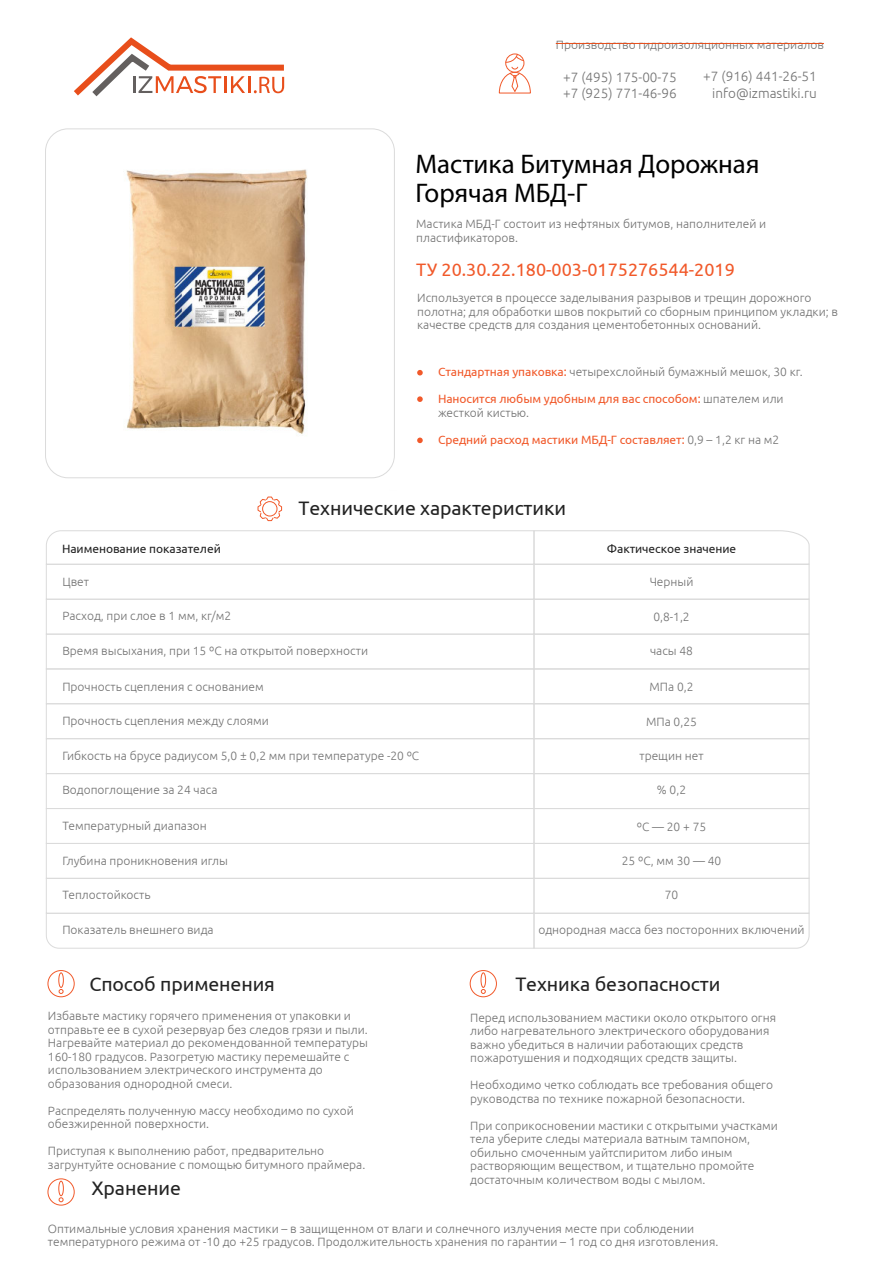
<style>
.page{position:relative;width:893px;height:1263px;background:#fff}
.page>*{position:absolute;margin:0;border:0;box-sizing:border-box;transform-origin:0 0}
.t1{font:27px/28.5px "Myriad Pro";color:#000}
.t2{font:19.5px "Ubuntu";letter-spacing:-.005em;color:#232323}
.t3{font:18px "Ubuntu";color:#f1592a}
.t4{font:300 13.5px/16.2px "Ubuntu";color:#727272;text-align:right}
.t5{font:300 12px/13.5px "Ubuntu";color:#727272}
.t6{font:12px/13.5px "Ubuntu";letter-spacing:-.005em;color:#f1592a}
.t7{font:12px "Ubuntu";letter-spacing:-.005em;color:#232323}
.s1{font-weight:400;color:#f1592a}
.s2{font-weight:300;color:#727272}
</style>
<div class="page">
<img style="left:45px;top:130px;width:348px;height:349px">
<svg style="left:290px;top:457px;width:103px;height:22px"></svg>
<div style="left:45px;top:128px;width:350px;height:350px;border:1px solid #dbdbdb;border-radius:23px"></div>
<svg style="left:417px;top:370px;width:6px;height:5px"></svg>
<svg style="left:417px;top:396px;width:6px;height:6px"></svg>
<svg style="left:417px;top:438px;width:6px;height:5px"></svg>
<svg style="left:46px;top:530px;width:764px;height:34px"></svg>
<div style="left:46px;top:564px;width:488px;height:36px;border:1px solid #dbdbdb"></div>
<div style="left:533px;top:564px;width:277px;height:36px;border:1px solid #dbdbdb"></div>
<div style="left:46px;top:599px;width:488px;height:35px;border:1px solid #dbdbdb"></div>
<div style="left:533px;top:599px;width:277px;height:36px;border:1px solid #dbdbdb"></div>
<div style="left:46px;top:634px;width:488px;height:35px;border:1px solid #dbdbdb"></div>
<div style="left:533px;top:634px;width:277px;height:36px;border:1px solid #dbdbdb"></div>
<div style="left:46px;top:668px;width:488px;height:36px;border:1px solid #dbdbdb"></div>
<div style="left:533px;top:668px;width:277px;height:36px;border:1px solid #dbdbdb"></div>
<div style="left:46px;top:703px;width:488px;height:36px;border:1px solid #dbdbdb"></div>
<div style="left:533px;top:703px;width:277px;height:36px;border:1px solid #dbdbdb"></div>
<div style="left:46px;top:738px;width:488px;height:36px;border:1px solid #dbdbdb"></div>
<div style="left:533px;top:738px;width:277px;height:36px;border:1px solid #dbdbdb"></div>
<div style="left:46px;top:773px;width:488px;height:36px;border:1px solid #dbdbdb"></div>
<div style="left:533px;top:773px;width:277px;height:36px;border:1px solid #dbdbdb"></div>
<div style="left:46px;top:808px;width:488px;height:36px;border:1px solid #dbdbdb"></div>
<div style="left:533px;top:808px;width:277px;height:36px;border:1px solid #dbdbdb"></div>
<div style="left:46px;top:843px;width:488px;height:36px;border:1px solid #dbdbdb"></div>
<div style="left:533px;top:843px;width:277px;height:36px;border:1px solid #dbdbdb"></div>
<div style="left:46px;top:878px;width:488px;height:36px;border:1px solid #dbdbdb"></div>
<div style="left:533px;top:878px;width:277px;height:36px;border:1px solid #dbdbdb"></div>
<svg style="left:46px;top:912px;width:764px;height:37px"></svg>
<div style="left:48px;top:970px;width:27px;height:27px;border:1px solid #f1592a;border-radius:50%"></div>
<div style="left:58px;top:972px;width:6px;height:16px;border:1px solid #f1592a;border-radius:50%"></div>
<svg style="left:59px;top:989px;width:4px;height:5px"></svg>
<div style="left:48px;top:1178px;width:27px;height:27px;border:1px solid #f1592a;border-radius:50%"></div>
<div style="left:58px;top:1181px;width:6px;height:15px;border:1px solid #f1592a;border-radius:50%"></div>
<svg style="left:59px;top:1197px;width:4px;height:5px"></svg>
<div style="left:470px;top:970px;width:27px;height:27px;border:1px solid #f1592a;border-radius:50%"></div>
<div style="left:481px;top:972px;width:5px;height:16px;border:1px solid #f1592a;border-radius:50%"></div>
<svg style="left:481px;top:989px;width:5px;height:5px"></svg>
<svg style="left:257px;top:496px;width:25px;height:25px"></svg>
<div style="left:262px;top:501px;width:15px;height:15px;border:1px solid #f1592a;border-radius:50%"></div>
<svg style="left:499px;top:54px;width:32px;height:40px"></svg>
<svg style="left:74px;top:37px;width:211px;height:60px"></svg>
<hr style="left:556px;top:43px;width:268px;height:1px;background:#e84e1b">
<p class="t5" style="left:556px;top:38px;width:270px">Производство гидроизоляционных материалов</p>
<p class="t4" style="left:563px;top:68px;width:115px;text-align:left">+7 (495) 175-00-75 +7 (925) 771-46-96</p>
<p class="t4" style="left:703px;top:68px;width:115px">+7 (916) 441-26-51 info@izmastiki.ru</p>
<h1 class="t1" style="left:415px;top:149px;width:346px">Мастика Битумная Дорожная<br>Горячая МБД-Г</h1>
<p class="t5" style="left:416px;top:217px;width:352px">Мастика МБД-Г состоит из нефтяных битумов, наполнителей и пластификаторов.</p>
<h3 class="t3" style="left:416px;top:258px;width:320px">ТУ 20.30.22.180-003-0175276544-2019</h3>
<p class="t5" style="left:417px;top:291px;width:422px">Используется в процессе заделывания разрывов и трещин дорожного полотна; для обработки швов покрытий со сборным принципом укладки; в качестве средств для создания цементобетонных оснований.</p>
<p class="t5" style="left:438px;top:365px;width:366px"><span class="s1">Стандартная упаковка:</span> четырехслойный бумажный мешок, 30 кг.</p>
<p class="t6" style="left:438px;top:392px;width:347px">Наносится любым удобным для вас способом: <span class="s2">шпателем или жесткой кистью.</span></p>
<p class="t6" style="left:438px;top:433px;width:343px">Средний расход мастики МБД-Г составляет: <span class="s2">0,9 – 1,2 кг на м2</span></p>
<h2 class="t2" style="left:299px;top:496px;width:269px">Технические характеристики</h2>
<p class="t7" style="left:607px;top:541px;width:131px">Фактическое значение</p>
<p class="t7" style="left:62px;top:542px;width:160px">Наименование показателей</p>
<p class="t5" style="left:62px;top:574px;width:28px">Цвет</p>
<p class="t5" style="left:650px;top:575px;width:45px">Черный</p>
<p class="t5" style="left:653px;top:609px;width:38px">0,8-1,2</p>
<p class="t5" style="left:650px;top:643px;width:44px">часы 48</p>
<p class="t5" style="left:650px;top:679px;width:45px">МПа 0,2</p>
<p class="t5" style="left:62px;top:609px;width:170px">Расход, при слое в 1 мм, кг/м2</p>
<p class="t5" style="left:62px;top:643px;width:307px">Время высыхания, при 15 ºC на открытой поверхности</p>
<p class="t5" style="left:62px;top:679px;width:203px">Прочность сцепления с основанием</p>
<p class="t5" style="left:62px;top:714px;width:208px">Прочность сцепления между слоями</p>
<p class="t5" style="left:646px;top:714px;width:52px">МПа 0,25</p>
<p class="t5" style="left:640px;top:749px;width:66px">трещин нет</p>
<p class="t5" style="left:62px;top:783px;width:157px">Водопоглощение за 24 часа</p>
<p class="t5" style="left:657px;top:783px;width:31px">% 0,2</p>
<p class="t5" style="left:62px;top:748px;width:358px">Гибкость на брусе радиусом 5,0 ± 0,2 мм при температуре -20 ºC</p>
<p class="t5" style="left:62px;top:819px;width:146px">Температурный диапазон</p>
<p class="t5" style="left:637px;top:819px;width:71px">ºC — 20 + 75</p>
<p class="t5" style="left:622px;top:853px;width:101px">25 ºC, мм 30 — 40</p>
<p class="t5" style="left:665px;top:888px;width:15px">70</p>
<p class="t5" style="left:538px;top:923px;width:268px">однородная масса без посторонних включений</p>
<p class="t5" style="left:62px;top:853px;width:167px">Глубина проникновения иглы</p>
<p class="t5" style="left:62px;top:888px;width:90px">Теплостойкость</p>
<p class="t5" style="left:62px;top:923px;width:153px">Показатель внешнего вида</p>
<h2 class="t2" style="left:89px;top:972px;width:187px">Способ применения</h2>
<p class="t5" style="left:48px;top:1009px;width:321px">Избавьте мастику горячего применения от упаковки и отправьте ее в сухой резервуар без следов грязи и пыли.<br>Нагревайте материал до рекомендованной температуры 160-180 градусов. Разогретую мастику перемешайте с использованием электрического инструмента до образования однородной смеси.</p>
<p class="t5" style="left:48px;top:1103px;width:308px">Распределять полученную массу необходимо по сухой обезжиренной поверхности.</p>
<p class="t5" style="left:48px;top:1144px;width:319px">Приступая к выполнению работ, предварительно загрунтуйте основание с помощью битумного праймера.</p>
<h2 class="t2" style="left:91px;top:1176px;width:91px">Хранение</h2>
<h2 class="t2" style="left:515px;top:972px;width:206px">Техника безопасности</h2>
<p class="t5" style="left:470px;top:1010px;width:307px">Перед использованием мастики около открытого огня либо нагревательного электрического оборудования важно убедиться в наличии работающих средств пожаротушения и подходящих средств защиты.</p>
<p class="t5" style="left:470px;top:1078px;width:304px">Необходимо четко соблюдать все требования общего руководства по технике пожарной безопасности.</p>
<p class="t5" style="left:470px;top:1118px;width:309px">При соприкосновении мастики с открытыми участками тела уберите следы материала ватным тампоном, обильно смоченным уайтспиритом либо иным растворяющим веществом, и тщательно промойте достаточным количеством воды с мылом.</p>
<p class="t5" style="left:48px;top:1221px;width:672px">Оптимальные условия хранения мастики – в защищенном от влаги и солнечного излучения месте при соблюдении температурного режима от -10 до +25 градусов. Продолжительность хранения по гарантии – 1 год со дня изготовления.</p>
</div>
